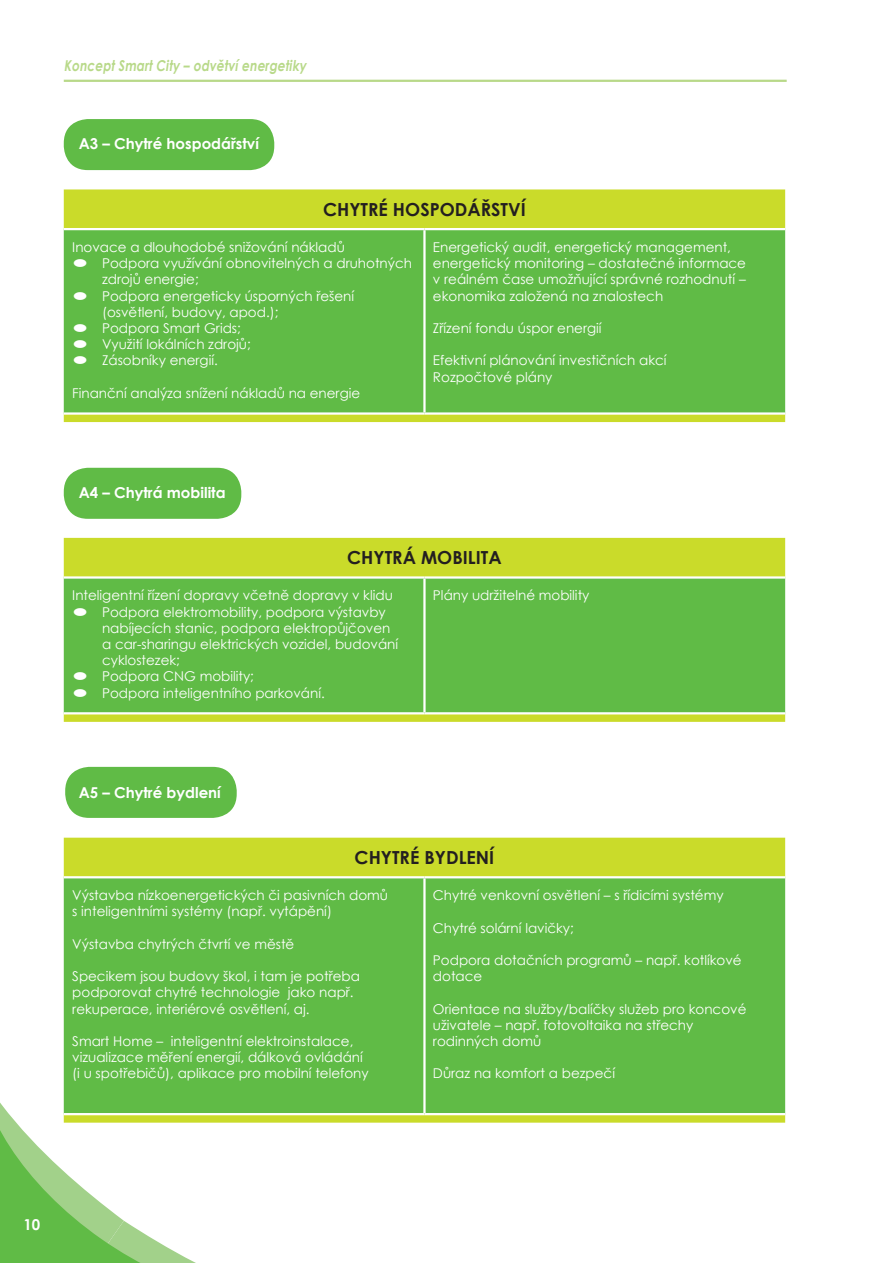
<style>
.page{position:relative;width:893px;height:1263px;background:#fff}
.page>*{position:absolute;margin:0;border:0;box-sizing:border-box;transform-origin:0 0}
.t1{font:700 18px "Century Gothic";color:#231f20}
.t2{font:700 15px "Century Gothic";color:#fff}
.t3{font:700 15px "Century Gothic";color:#b8d989;scale:.8 1}
.t4{font:13.5px/16.2px "Century Gothic";color:#fff}
</style>
<div class="page">
<hr style="left:64px;top:80px;width:723px;height:2px;background:#b8d989">
<svg style="left:63px;top:814px;width:61px;height:239px"></svg>
<svg style="left:0;top:1053px;width:196px;height:210px"></svg>
<div style="left:65px;top:767px;width:172px;height:51px;background:#60bb46;border-radius:24px"></div>
<div style="left:64px;top:468px;width:177px;height:51px;background:#60bb46;border-radius:24px"></div>
<div style="left:64px;top:119px;width:210px;height:51px;background:#60bb46;border-radius:24px"></div>
<div style="left:64px;top:189px;width:721px;height:233px;background:#cadb2a"></div>
<div style="left:64px;top:230px;width:721px;height:182px;background:#60bb46"></div>
<hr style="left:64px;top:228px;width:360px;height:2px;background:#fff">
<hr style="left:424px;top:228px;width:361px;height:2px;background:#fff">
<hr style="left:423px;top:230px;width:3px;height:182px;background:#fff">
<hr style="left:64px;top:412px;width:360px;height:3px;background:#fff">
<hr style="left:424px;top:412px;width:361px;height:3px;background:#fff">
<div style="left:64px;top:538px;width:721px;height:184px;background:#cadb2a"></div>
<div style="left:64px;top:579px;width:721px;height:133px;background:#60bb46"></div>
<hr style="left:64px;top:576px;width:360px;height:3px;background:#fff">
<hr style="left:424px;top:576px;width:361px;height:3px;background:#fff">
<hr style="left:423px;top:579px;width:3px;height:133px;background:#fff">
<hr style="left:64px;top:712px;width:360px;height:2px;background:#fff">
<hr style="left:424px;top:712px;width:361px;height:2px;background:#fff">
<div style="left:64px;top:838px;width:721px;height:285px;background:#cadb2a"></div>
<div style="left:64px;top:878px;width:721px;height:235px;background:#60bb46"></div>
<hr style="left:64px;top:876px;width:360px;height:2px;background:#fff">
<hr style="left:424px;top:876px;width:361px;height:2px;background:#fff">
<hr style="left:423px;top:878px;width:3px;height:235px;background:#fff">
<hr style="left:64px;top:1113px;width:360px;height:2px;background:#fff">
<hr style="left:424px;top:1113px;width:361px;height:2px;background:#fff">
<p class="t3" style="left:64px;top:54px;width:308px">Koncept Smart City – odvětví energetiky</p>
<p class="t2" style="left:79px;top:133px;width:182px">A3 – Chytré hospodářství</p>
<h1 class="t1" style="left:323px;top:196px;width:203px">Chytré hospodářství</h1>
<p class="t4" style="left:72px;top:239px;width:274px">Inovace a dlouhodobé snižování nákladů</p>
<p class="t4" style="left:102px;top:255px;width:312px;text-indent:-30px">● Podpora využívání obnovitelných a druhotných zdrojů energie;</p>
<p class="t4" style="left:102px;top:287px;width:254px;text-indent:-30px">● Podpora energeticky úsporných řešení (osvětlení, budovy, apod.);</p>
<p class="t4" style="left:72px;top:320px;width:170px">● Podpora Smart Grids;</p>
<p class="t4" style="left:72px;top:336px;width:180px">● Využití lokálních zdrojů;</p>
<p class="t4" style="left:72px;top:352px;width:147px">● Zásobníky energií.</p>
<p class="t4" style="left:72px;top:385px;width:289px">Finanční analýza snížení nákladů na energie</p>
<p class="t4" style="left:433px;top:239px;width:315px">Energetický audit, energetický management, energetický monitoring – dostatečné informace v reálném čase umožňující správné rozhodnutí – ekonomika založená na znalostech</p>
<p class="t4" style="left:433px;top:320px;width:170px">Zřízení fondu úspor energií</p>
<p class="t4" style="left:433px;top:352px;width:235px">Efektivní plánování investičních akcí<br>Rozpočtové plány</p>
<p class="t2" style="left:79px;top:481px;width:148px">A4 – Chytrá mobilita</p>
<h1 class="t1" style="left:347px;top:544px;width:156px">Chytrá mobilita</h1>
<p class="t4" style="left:72px;top:587px;width:322px">Inteligentní řízení dopravy včetně dopravy v klidu</p>
<p class="t4" style="left:102px;top:603px;width:298px;text-indent:-30px">● Podpora elektromobility, podpora výstavby nabíjecích stanic, podpora elektropůjčoven a car-sharingu elektrických vozidel, budování cyklostezek;</p>
<p class="t4" style="left:72px;top:668px;width:183px">● Podpora CNG mobility;</p>
<p class="t4" style="left:72px;top:684px;width:254px">● Podpora inteligentního parkování.</p>
<p class="t4" style="left:433px;top:587px;width:158px">Plány udržitelné mobility</p>
<p class="t2" style="left:79px;top:781px;width:144px">A5 – Chytré bydlení</p>
<h1 class="t1" style="left:355px;top:844px;width:140px">Chytré bydlení</h1>
<p class="t4" style="left:72px;top:887px;width:317px">Výstavba nízkoenergetických či pasivních domů s inteligentními systémy (např. vytápění)</p>
<p class="t4" style="left:72px;top:935px;width:224px">Výstavba chytrých čtvrtí ve městě</p>
<p class="t4" style="left:72px;top:968px;width:289px">Specikem jsou budovy škol, i tam je potřeba podporovat chytré technologie jako např. rekuperace, interiérové osvětlení, aj.</p>
<p class="t4" style="left:72px;top:1033px;width:298px">Smart Home – inteligentní elektroinstalace, vizualizace měření energií, dálková ovládání (i u spotřebičů), aplikace pro mobilní telefony</p>
<p class="t4" style="left:433px;top:887px;width:292px">Chytré venkovní osvětlení – s řídicími systémy</p>
<p class="t4" style="left:433px;top:919px;width:142px">Chytré solární lavičky;</p>
<p class="t4" style="left:433px;top:952px;width:310px">Podpora dotačních programů – např. kotlíkové dotace</p>
<p class="t4" style="left:433px;top:1000px;width:315px">Orientace na služby/balíčky služeb pro koncové uživatele – např. fotovoltaika na střechy rodinných domů</p>
<p class="t4" style="left:433px;top:1065px;width:184px">Důraz na komfort a bezpečí</p>
<p class="t2" style="left:23px;top:1213px;width:18px">10</p>
</div>
